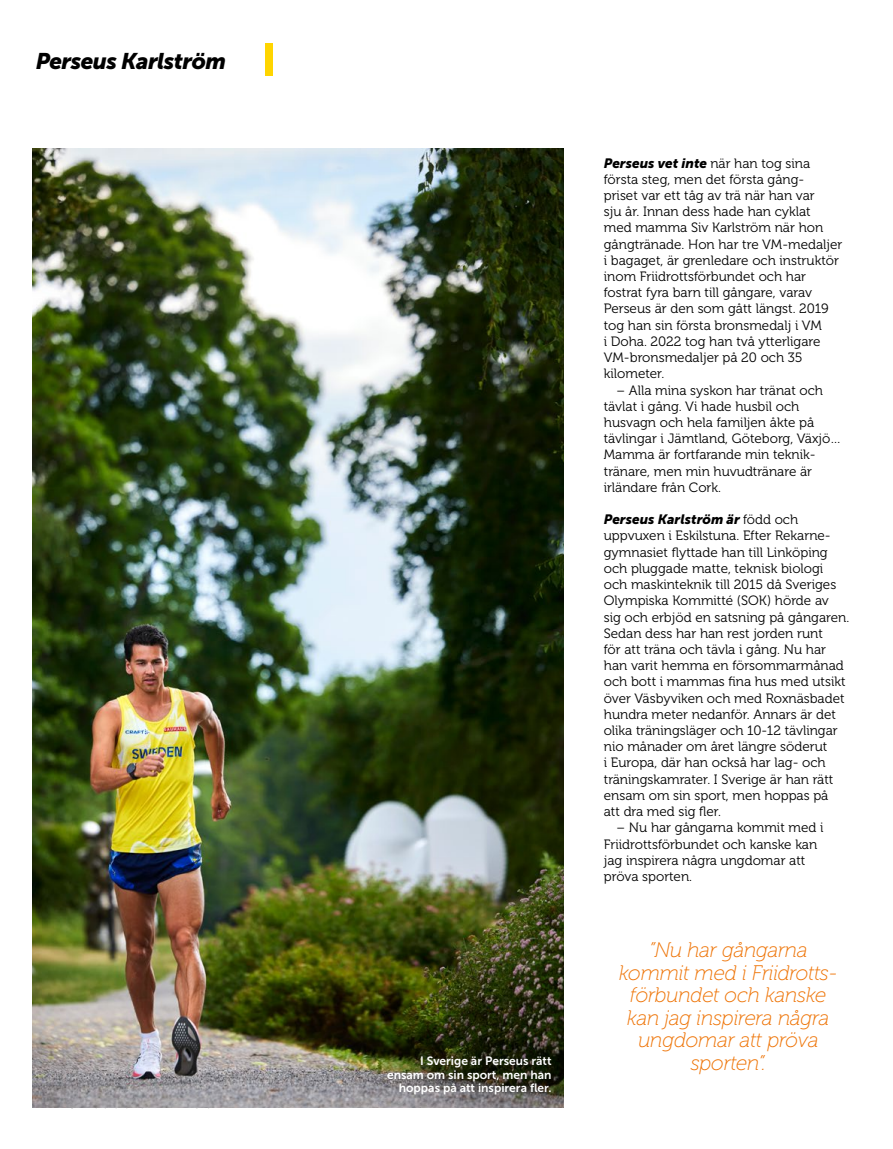
<style>
.page{position:relative;width:893px;height:1149px;background:#fff}
.page>*{position:absolute;margin:0;border:0;box-sizing:border-box;transform-origin:0 0}
.t1{font:italic 22.5px "Museo Sans 900";letter-spacing:-.025em;color:#000}
.t2{font:italic 21px/22.5px "Museo 100";letter-spacing:-.01em;color:#ee7203;text-align:center}
.t3{font:13.5px/16.2px "Museo 300";color:#000}
.t4{font:italic 13.5px "Museo Sans 900";color:#000}
.t5{font:12px/13.5px "Museo Sans 700";color:#fff;text-align:right}
.s1{font-family:"Museo 300";font-style:normal}
</style>
<div class="page">
<img style="left:32px;top:149px;width:532px;height:958px">
<div style="left:266px;top:43px;width:7px;height:33px;background:#ffd500"></div>
<h1 class="t1" style="left:36px;top:48px;width:192px">Perseus Karlström</h1>
<p class="t5" style="left:387px;top:1054px;width:166px">I Sverige är Perseus rätt ensam om sin sport, men han hoppas på att inspirera fler.</p>
<p class="t4" style="left:604px;top:155px;width:208px">Perseus vet inte <span class="s1">när han tog sina</span></p>
<p class="t3" style="left:604px;top:171px;width:240px">första steg, men det första gång-<br>priset var ett tåg av trä när han var<br>sju år. Innan dess hade han cyklat<br>med mamma Siv Karlström när hon gångtränade. Hon har tre VM-medaljer i bagaget, är grenledare och instruktör inom Friidrottsförbundet och har fostrat fyra barn till gångare, varav<br>Perseus är den som gått längst. 2019 tog han sin första bronsmedalj i VM<br>i Doha. 2022 tog han två ytterligare<br>VM-bronsmedaljer på 20 och 35 kilometer.</p>
<p class="t3" style="left:604px;top:382px;width:239px;text-indent:13px">– Alla mina syskon har tränat och tävlat i gång. Vi hade husbil och husvagn och hela familjen åkte på tävlingar i Jämtland, Göteborg, Växjö…<br>Mamma är fortfarande min teknik&shy;tränare, men min huvudtränare är irländare från Cork.</p>
<p class="t4" style="left:604px;top:511px;width:196px">Perseus Karlström är <span class="s1">född och</span></p>
<p class="t3" style="left:604px;top:528px;width:247px">uppvuxen i Eskilstuna. Efter Rekarne&shy;gymnasiet flyttade han till Linköping och pluggade matte, teknisk biologi och maskinteknik till 2015 då Sveriges Olympiska Kommitté (SOK) hörde av sig och erbjöd en satsning på gångaren.<br>Sedan dess har han rest jorden runt<br>för att träna och tävla i gång. Nu har han varit hemma en försommarmånad och bott i mammas fina hus med utsikt över Väsbyviken och med Roxnäsbadet hundra meter nedanför. Annars är det olika träningsläger och 10-12 tävlingar nio månader om året längre söderut<br>i Europa, där han också har lag- och träningskamrater. I Sverige är han rätt ensam om sin sport, men hoppas på<br>att dra med sig fler.</p>
<p class="t3" style="left:604px;top:819px;width:221px;text-indent:13px">– Nu har gångarna kommit med i<br>Friidrottsförbundet och kanske kan jag inspirera några ungdomar att pröva sporten.</p>
<h2 class="t2" style="left:619px;top:938px;width:220px">”Nu har gångarna kommit med i Friidrotts&shy;förbundet och kanske kan jag inspirera några ungdomar att pröva sporten”.</h2>
</div>
